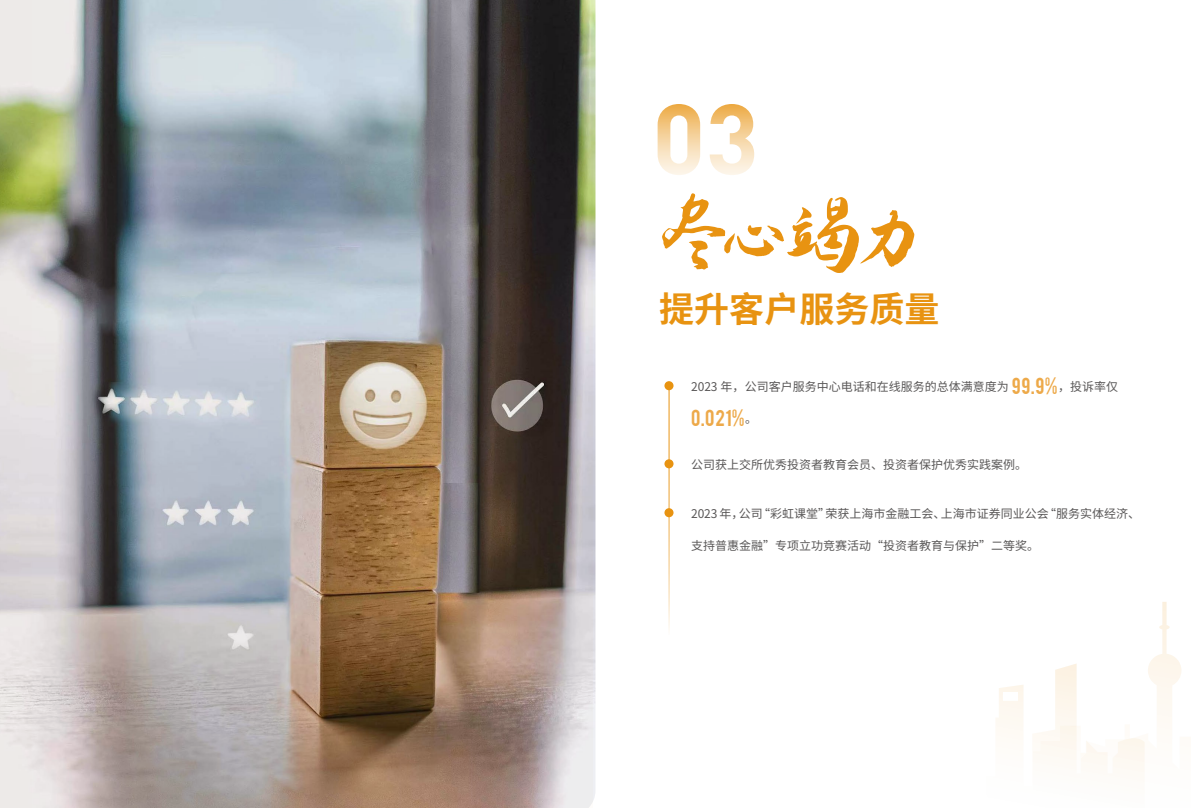
<style>
.page{position:relative;width:1191px;height:808px;background:#fff}
.page>*{position:absolute;margin:0;border:0;box-sizing:border-box;transform-origin:0 0}
.t1{font:99.9px "Slidexiaxing";color:#e89311}
.t2{font:700 98.2px "DIN Pro";color:#e89311}
.t3{font:700 35px "Source Han Sans CN";color:#e89311}
.t4{font:18px "Bebas";color:#eda949}
.t5{font:12px "Source Han Sans CN";color:#595757}
.s1{font-size:84.4px}
.s2{font-size:92.9px}
.s3{font-size:102.4px}
.s4{font-family:"Bebas";font-size:18px;color:#eda949}
</style>
<div class="page">
<img style="left:0;top:0;width:592px;height:808px">
<hr style="left:668px;top:388px;width:1px;height:247px;background:#e89311">
<div style="left:664px;top:381px;width:9px;height:9px;background:#e89311;border-radius:50%"></div>
<div style="left:664px;top:459px;width:9px;height:9px;background:#e89311;border-radius:50%"></div>
<div style="left:664px;top:508px;width:9px;height:9px;background:#e89311;border-radius:50%"></div>
<svg style="left:996px;top:602px;width:185px;height:170px"></svg>
<h2 class="t2" style="left:652px;top:72px;width:108px">03</h2>
<h1 class="t1" style="left:631px;top:175px;width:312px">尽<span class="s1">心</span><span class="s2">竭</span><span class="s3">力</span></h1>
<h3 class="t3" style="left:659px;top:291px;width:281px">提升客户服务质量</h3>
<p class="t5" style="left:691px;top:380px;width:428px">2023 年，公司客户服务中心电话和在线服务的总体满意度为 <span class="s4">99.9%</span>，投诉率仅</p>
<h3 class="t4" style="left:691px;top:405px;width:68px">0.021%<sup>。</sup></h3>
<p class="t5" style="left:691px;top:458px;width:337px">公司获上交所优秀投资者教育会员、投资者保护优秀实践案例。</p>
<p class="t5" style="left:691px;top:507px;width:451px">2023 年，公司“彩虹课堂”荣获上海市金融工会、上海市证券同业公会“服务实体经济、</p>
<p class="t5" style="left:691px;top:539px;width:350px">支持普惠金融”专项立功竞赛活动“投资者教育与保护”二等奖。</p>
</div>
